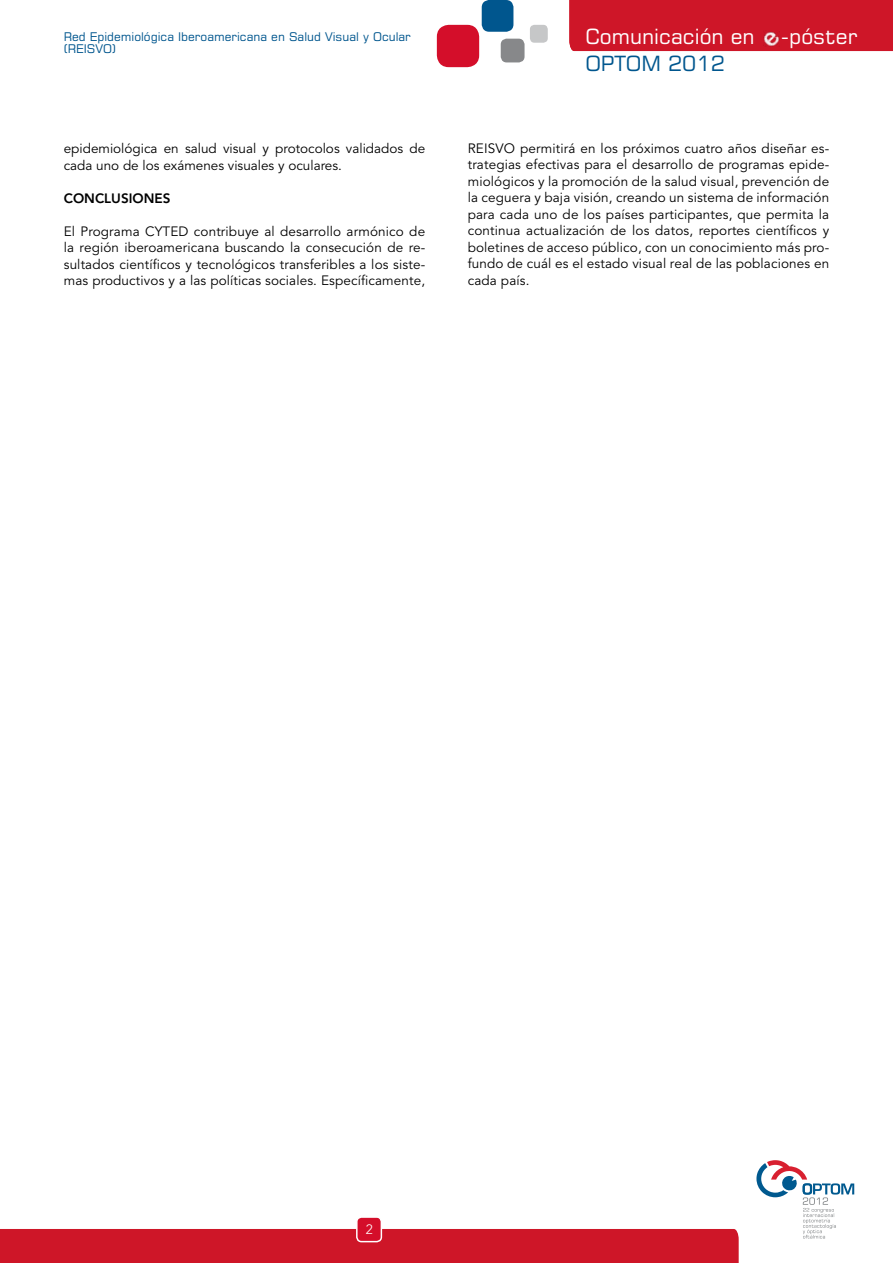
<style>
.page{position:relative;width:893px;height:1263px;background:#fff}
.page>*{position:absolute;margin:0;border:0;box-sizing:border-box;transform-origin:0 0}
.t1{font:21px "Square 721";color:#fff}
.t2{font:21px "Square 721";color:#00568e}
.t3{font:13.5px/16.5px "Avenir";letter-spacing:.01em;color:#000;text-align:justify}
.t4{font:800 13.5px "Avenir";color:#000}
.t5{font:300 13.5px "Avenir";color:#fff}
.t6{font:12px/12px "Square 721";color:#00568e}
</style>
<div class="page">
<div style="left:437px;top:25px;width:42px;height:42px;background:#d40e2a;border-radius:12px"></div>
<div style="left:482px;top:0;width:31px;height:32px;background:#00568e;border-radius:7px"></div>
<div style="left:501px;top:39px;width:24px;height:23px;background:#87888a;border-radius:6px"></div>
<div style="left:530px;top:25px;width:18px;height:18px;background:#c6c7c8;border-radius:4px"></div>
<div style="left:569px;top:0;width:324px;height:51px;background:#ce1628"></div>
<svg style="left:756px;top:1160px;width:98px;height:78px"></svg>
<div style="left:0;top:1229px;width:739px;height:34px;background:#ce1628"></div>
<div style="left:357px;top:1217px;width:24px;height:24px;background:#d40e2a;border-radius:5px"></div>
<div style="left:356px;top:1216px;width:26px;height:26px;border:1px solid #fff;border-radius:5px"></div>
<img style="left:764px;top:30px;width:15px;height:16px">
<p class="t6" style="left:64px;top:30px;width:349px">Red Epidemiológica Iberoamericana en Salud Visual y Ocular (REISVO)</p>
<p class="t3" style="left:64px;top:140px;width:363px">epidemiológica en salud visual y protocolos validados de cada uno de los exámenes visuales y oculares.</p>
<p class="t4" style="left:64px;top:190px;width:108px">CONCLUSIONES</p>
<p class="t3" style="left:64px;top:223px;width:363px">El Programa CYTED contribuye al desarrollo armónico de la región iberoamericana buscando la consecución de re&shy;sultados científicos y tecnológicos transferibles a los siste&shy;mas productivos y a las políticas sociales. Específicamente,</p>
<h1 class="t1" style="left:585px;top:23px;width:274px">Comunicación en -póster</h1>
<h1 class="t2" style="left:585px;top:50px;width:141px">OPTOM 2012</h1>
<p class="t3" style="left:468px;top:140px;width:363px">REISVO permitirá en los próximos cuatro años diseñar es&shy;trategias efectivas para el desarrollo de programas epide&shy;miológicos y la promoción de la salud visual, prevención de la ceguera y baja visión, creando un sistema de información para cada uno de los países participantes, que permita la continua actualización de los datos, reportes científicos y boletines de acceso público, con un conocimiento más pro&shy;fundo de cuál es el estado visual real de las poblaciones en cada país.</p>
<p class="t5" style="left:366px;top:1222px;width:9px">2</p>
</div>
